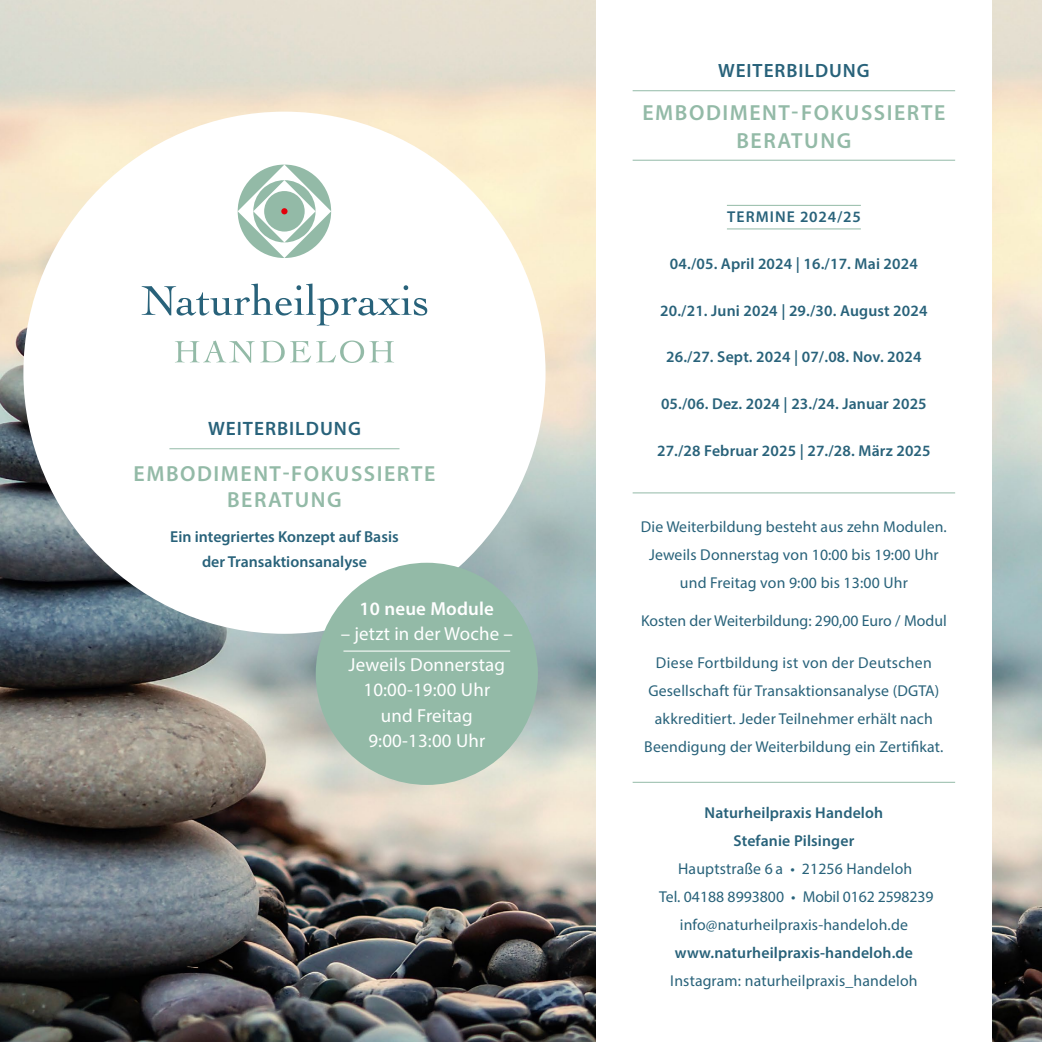
<style>
.page{position:relative;width:1042px;height:1042px;background:#fff}
.page>*{position:absolute;margin:0;border:0;box-sizing:border-box;transform-origin:0 0}
.t1{font:600 21.88px/28px "Myriad Pro";letter-spacing:.07em;color:#93baa7;text-align:center}
.t2{font:600 19.43px "Myriad Pro";letter-spacing:.05em;color:#28627a}
.t3{font:600 19.25px "Myriad Pro";letter-spacing:.05em;color:#28627a}
.t4{font:18.9px/25.2px "Myriad Pro";letter-spacing:.01em;color:#fff;text-align:center}
.t5{font:600 18.9px "Myriad Pro";letter-spacing:.01em;color:#fff}
.t6{font:600 15.92px/24.7px "Myriad Pro";color:#28627a;text-align:center}
.t7{font:15.75px/28px "Myriad Pro";letter-spacing:.01em;color:#28627a;text-align:center}
.t8{font:600 15.75px/28px "Myriad Pro";letter-spacing:.01em;color:#28627a;text-align:center}
.t9{font:600 15.75px "Myriad Pro";letter-spacing:.07em;color:#28627a}
</style>
<div class="page">
<img style="left:0;top:0;width:595px;height:1042px">
<hr style="left:632px;top:90px;width:323px;height:1px;background:#93baa7">
<hr style="left:632px;top:160px;width:323px;height:1px;background:#93baa7">
<hr style="left:632px;top:492px;width:323px;height:1px;background:#93baa7">
<hr style="left:632px;top:782px;width:323px;height:1px;background:#93baa7">
<hr style="left:727px;top:205px;width:134px;height:1px;background:#93baa7">
<hr style="left:727px;top:228px;width:134px;height:1px;background:#93baa7">
<img style="left:992px;top:0;width:50px;height:1042px">
<div style="left:23px;top:112px;width:522px;height:522px;background:#fff;border-radius:50%"></div>
<hr style="left:169px;top:448px;width:230px;height:1px;background:#93baa7">
<div style="left:316px;top:563px;width:222px;height:222px;background:#93baa7;border-radius:50%"></div>
<hr style="left:343px;top:650px;width:167px;height:1px;background:#fff">
<svg style="left:237px;top:164px;width:95px;height:94px"></svg>
<svg style="left:142px;top:283px;width:285px;height:42px"></svg>
<svg style="left:175px;top:340px;width:219px;height:23px"></svg>
<p class="t2" style="left:208px;top:416px;width:154px">WEITERBILDUNG</p>
<h1 class="t1" style="left:134px;top:460px;width:303px;line-height:26.4px">EMBODIMENT-FOKUSSIERTE<br>BERATUNG</h1>
<p class="t6" style="left:170px;top:524px;width:230px">Ein integriertes Konzept auf Basis der Transaktionsanalyse</p>
<p class="t5" style="left:360px;top:596px;width:136px">10 neue Module</p>
<p class="t4" style="left:341px;top:618px;width:174px;line-height:31.2px">– jetzt in der Woche –<br>Jeweils Donnerstag</p>
<p class="t4" style="left:363px;top:677px;width:128px">10:00-19:00 Uhr und Freitag<br>9:00-13:00 Uhr</p>
<p class="t3" style="left:718px;top:59px;width:153px">WEITERBILDUNG</p>
<h1 class="t1" style="left:642px;top:98px;width:304px">EMBODIMENT-FOKUSSIERTE<br>BERATUNG</h1>
<p class="t9" style="left:727px;top:207px;width:135px">TERMINE 2024/25</p>
<p class="t8" style="left:670px;top:249px;width:249px">04./05. April 2024 | 16./17. Mai 2024</p>
<p class="t8" style="left:660px;top:296px;width:269px">20./21. Juni 2024 | 29./30. August 2024</p>
<p class="t8" style="left:666px;top:343px;width:257px">26./27. Sept. 2024 | 07/.08. Nov. 2024</p>
<p class="t8" style="left:661px;top:389px;width:267px">05./06. Dez. 2024 | 23./24. Januar 2025</p>
<p class="t8" style="left:657px;top:436px;width:275px">27./28 Februar 2025 | 27./28. März 2025</p>
<p class="t7" style="left:641px;top:512px;width:307px">Die Weiterbildung besteht aus zehn Modulen.<br>Jeweils Donnerstag von 10:00 bis 19:00 Uhr und Freitag von 9:00 bis 13:00 Uhr</p>
<p class="t7" style="left:641px;top:606px;width:307px">Kosten der Weiterbildung: 290,00 Euro / Modul</p>
<p class="t7" style="left:644px;top:649px;width:301px">Diese Fortbildung ist von der Deutschen Gesellschaft für Transaktionsanalyse (DGTA) akkreditiert. Jeder Teilnehmer erhält nach Beendigung der Weiterbildung ein Zertifikat.</p>
<p class="t8" style="left:704px;top:799px;width:180px">Naturheilpraxis Handeloh<br>Stefanie Pilsinger</p>
<p class="t7" style="left:659px;top:855px;width:276px">Hauptstraße 6 a • 21256 Handeloh<br>Tel. 04188 8993800 • Mobil 0162 2598239 info@naturheilpraxis-handeloh.de</p>
<p class="t8" style="left:675px;top:939px;width:240px">www.naturheilpraxis-handeloh.de</p>
<p class="t7" style="left:670px;top:967px;width:249px">Instagram: naturheilpraxis_handeloh</p>
</div>
